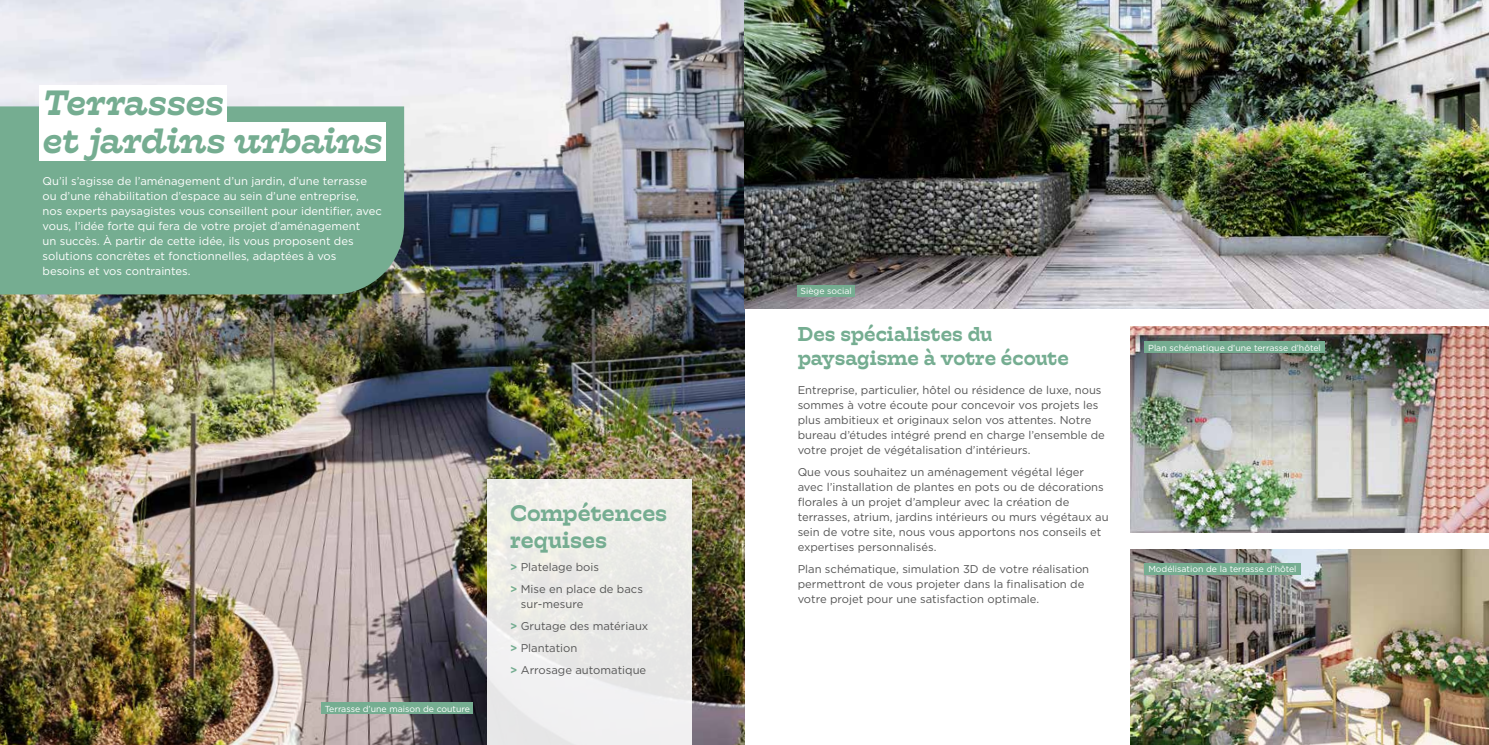
<style>
.page{position:relative;width:1489px;height:745px;background:#fff}
.page>*{position:absolute;margin:0;border:0;box-sizing:border-box;transform-origin:0 0}
.t1{font:italic 500 35px/37.5px "Hatch";letter-spacing:-.01em;color:#75ad91}
.t2{font:500 22.5px/27px "Hatch";color:#75ad91}
.t3{font:500 20px/24px "Hatch";letter-spacing:-.005em;color:#75ad91}
.t4{font:11.25px/15px "Gotham";color:#555}
.t5{font:11.25px/15px "Gotham";color:#fff}
.t6{font:8.75px "Gotham";color:#fff}
.s1{font-weight:700;color:#75ad91}
</style>
<div class="page">
<img style="left:0;top:0;width:744px;height:744px">
<div style="left:487px;top:478px;width:204px;height:266px;background:#edede8"></div>
<img style="left:744px;top:0;width:744px;height:308px">
<div style="left:797px;top:285px;width:57px;height:11px;background:#75ad91"></div>
<img style="left:1130px;top:326px;width:358px;height:205px">
<img style="left:1130px;top:549px;width:358px;height:195px">
<div style="left:1144px;top:341px;width:180px;height:12px;background:#75ad91"></div>
<div style="left:1144px;top:562px;width:156px;height:12px;background:#75ad91"></div>
<div style="left:0;top:106px;width:404px;height:188px;background:#75ad91"></div>
<div style="left:39px;top:85px;width:188px;height:39px;background:#fff"></div>
<div style="left:39px;top:123px;width:346px;height:38px;background:#fff"></div>
<div style="left:321px;top:702px;width:152px;height:11px;background:#75ad91"></div>
<h1 class="t1" style="left:43px;top:84px;width:341px">Terrasses<br>et jardins urbains</h1>
<p class="t5" style="left:43px;top:173px;width:341px">Qu’il s’agisse de l’aménagement d’un jardin, d’une terrasse ou d’une réhabilitation d’espace au sein d’une entreprise,<br>nos experts paysagistes vous conseillent pour identifier, avec vous, l’idée forte qui fera de votre projet d’aménagement<br>un succès. À partir de cette idée, ils vous proposent des solutions concrètes et fonctionnelles, adaptées à vos<br>besoins et vos contraintes.</p>
<p class="t6" style="left:325px;top:702px;width:147px">Terrasse d’une maison de couture</p>
<h2 class="t2" style="left:510px;top:499px;width:158px">Compétences requises</h2>
<p class="t4" style="left:510px;top:555px;width:134px;line-height:22.1px"><span class="s1">&gt;</span> Platelage bois<br><span class="s1">&gt;</span> Mise en place de bacs</p>
<p class="t4" style="left:510px;top:592px;width:140px;line-height:22.1px;text-indent:11px">sur-mesure<br><span class="s1">&gt;</span> Grutage des matériaux <span class="s1">&gt;</span> Plantation<br><span class="s1">&gt;</span> Arrosage automatique</p>
<p class="t6" style="left:800px;top:285px;width:53px">Siège social</p>
<h3 class="t3" style="left:797px;top:322px;width:273px">Des spécialistes du paysagisme à votre écoute</h3>
<p class="t4" style="left:797px;top:382px;width:309px">Entreprise, particulier, hôtel ou résidence de luxe, nous sommes à votre écoute pour concevoir vos projets les plus ambitieux et originaux selon vos attentes. Notre bureau d’études intégré prend en charge l’ensemble de votre projet de végétalisation d’intérieurs.</p>
<p class="t4" style="left:797px;top:464px;width:312px">Que vous souhaitez un aménagement végétal léger avec l’installation de plantes en pots ou de décorations florales à un projet d’ampleur avec la création de terrasses, atrium, jardins intérieurs ou murs végétaux au sein de votre site, nous vous apportons nos conseils et expertises personnalisés.</p>
<p class="t4" style="left:797px;top:561px;width:293px">Plan schématique, simulation 3D de votre réalisation permettront de vous projeter dans la finalisation de votre projet pour une satisfaction optimale.</p>
<p class="t6" style="left:1148px;top:342px;width:174px">Plan schématique d’une terrasse d’hôtel</p>
<p class="t6" style="left:1148px;top:563px;width:150px">Modélisation de la terrasse d’hôtel</p>
</div>
